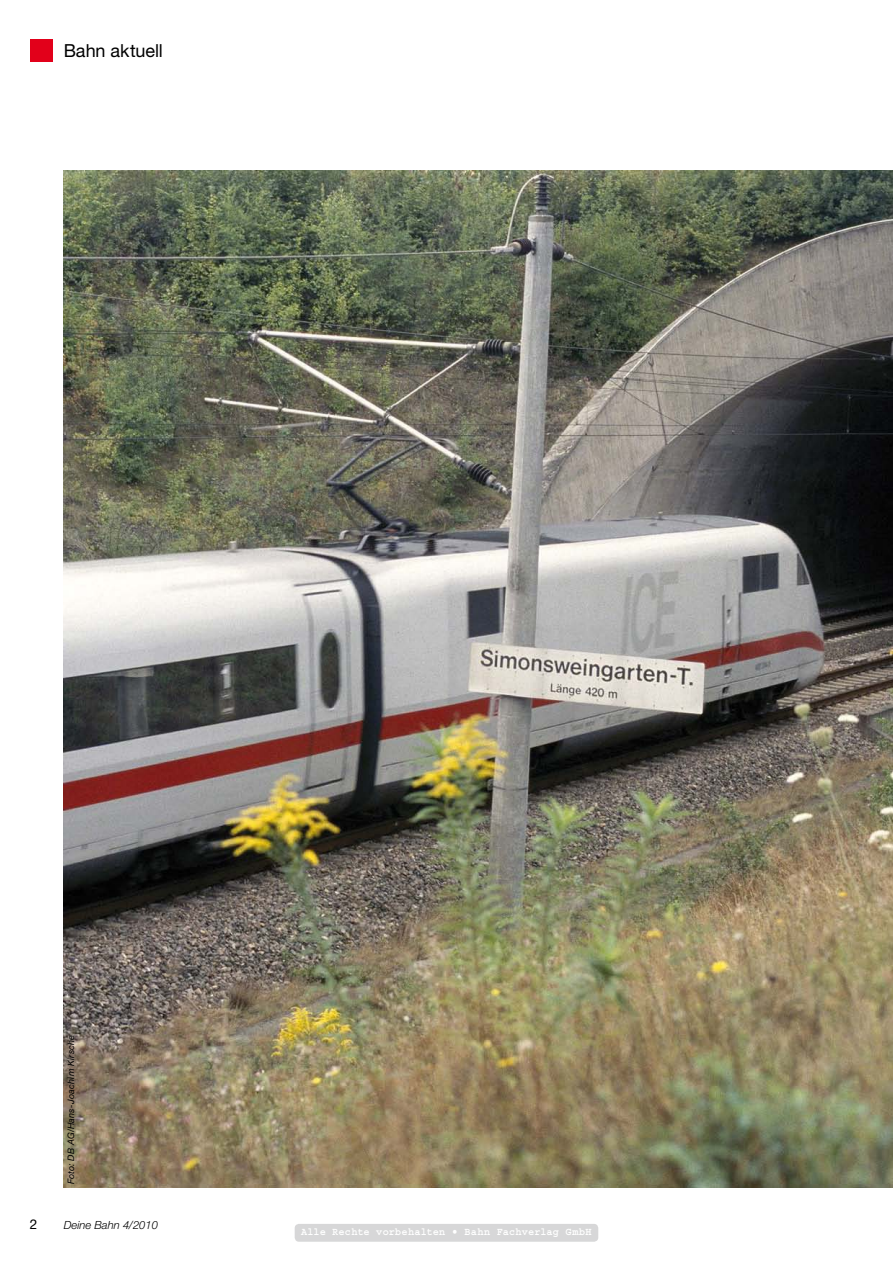
<style>
.page{position:relative;width:893px;height:1263px;background:#fff}
.page>*{position:absolute;margin:0;border:0;box-sizing:border-box;transform-origin:0 0}
.t1{font:18px "Helvetica Neue";letter-spacing:-.005em;color:#000}
.t2{font:13.5px "Helvetica Neue";color:#000}
.t3{font:italic 300 11.25px "Helvetica Neue";color:#000}
.t4{font:700 10.65px "Courier";letter-spacing:.025em;color:#fff;scale:.95 1}
.t5{font:italic 9px "Helvetica Neue";letter-spacing:.025em;color:#000}
</style>
<div class="page">
<div style="left:30px;top:39px;width:23px;height:23px;background:#e2001a"></div>
<img style="left:64px;top:170px;width:829px;height:1017px">
<div style="left:295px;top:1224px;width:303px;height:18px;background:#d7d7d8;border-radius:4px"></div>
<h1 class="t1" style="left:64px;top:40px;width:101px">Bahn aktuell</h1>
<p class="t5" style="left:65px;top:1184px;width:151px;rotate:-90deg">Foto: DB AG/Hans-Joachim Kirsche</p>
<p class="t2" style="left:30px;top:1216px;width:9px">2</p>
<p class="t3" style="left:64px;top:1218px;width:96px">Deine Bahn 4/2010</p>
<p class="t4" style="left:301px;top:1227px;width:307px">Alle Rechte vorbehalten • Bahn Fachverlag GmbH</p>
</div>
